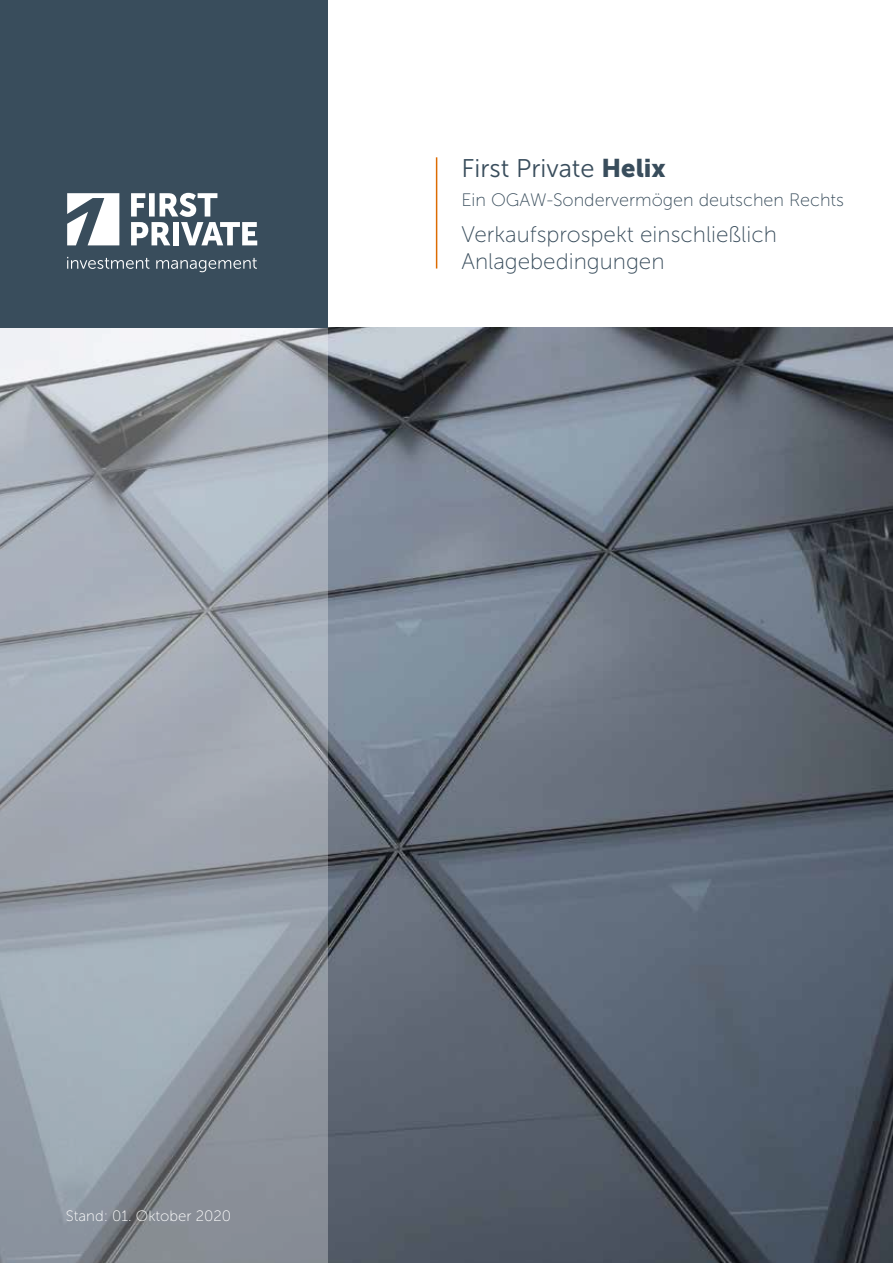
<style>
.page{position:relative;width:893px;height:1263px;background:#fff}
.page>*{position:absolute;margin:0;border:0;box-sizing:border-box;transform-origin:0 0}
.t1{font:25.5px "Museo Sans 300";color:#394d5c}
.t2{font:22.5px/27px "Museo Sans 100";color:#394d5c}
.t3{font:18px "Museo Sans 100";color:#394d5c}
.t4{font:15px "Museo Sans 100";color:#fff}
.s1{font-family:"Museo Sans 900"}
</style>
<div class="page">
<img style="left:327px;top:327px;width:566px;height:935px">
<svg style="left:0;top:327px;width:327px;height:935px;background:#9ea5ae"></svg>
<div style="left:0;top:0;width:327px;height:327px;background:#394d5c"></div>
<svg style="left:67px;top:257px;width:190px;height:15px"></svg>
<svg style="left:131px;top:193px;width:126px;height:52px"></svg>
<svg style="left:67px;top:193px;width:52px;height:52px"></svg>
<hr style="left:436px;top:157px;width:1px;height:112px;background:#dc6b02">
<p class="t1" style="left:461px;top:154px;width:206px">First Private <span class="s1">Helix</span></p>
<p class="t3" style="left:461px;top:190px;width:384px">Ein OGAW-Sondervermögen deutschen Rechts</p>
<p class="t2" style="left:461px;top:221px;width:317px">Verkaufsprospekt einschließlich<br>Anlagebedingungen</p>
<p class="t4" style="left:66px;top:1208px;width:167px">Stand: 01. Oktober 2020</p>
</div>
